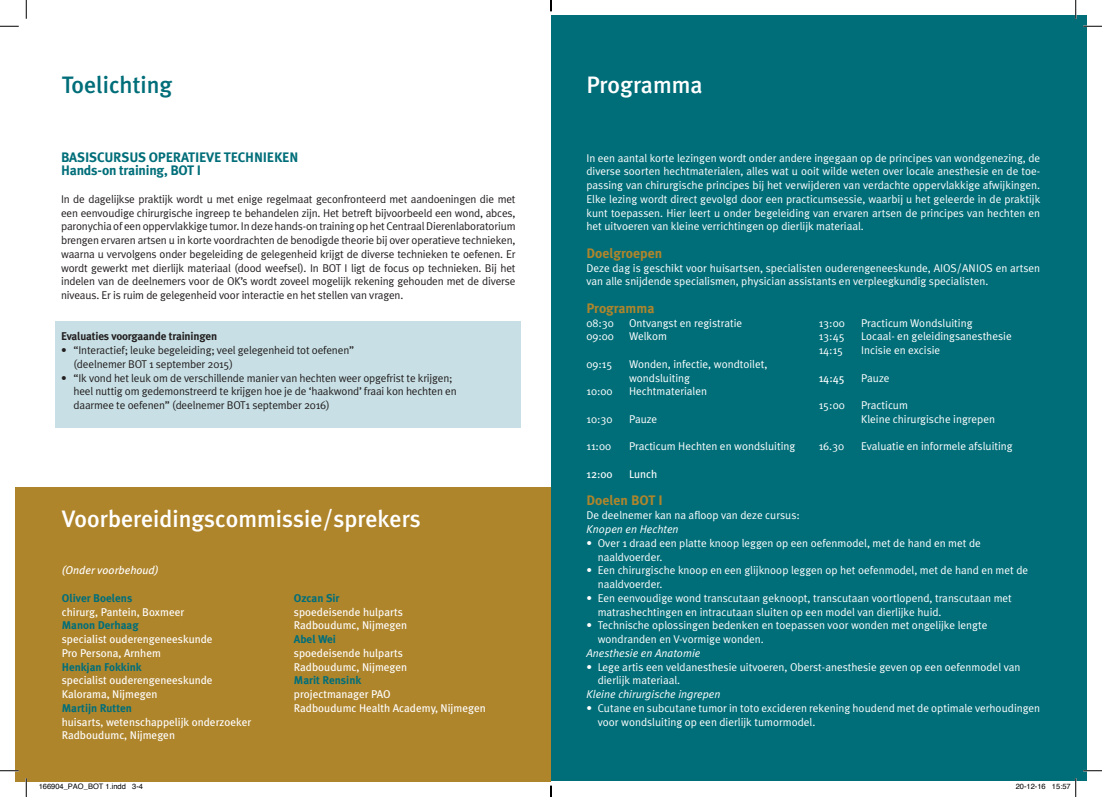
<style>
.page{position:relative;width:1102px;height:797px;background:#fff}
.page>*{position:absolute;margin:0;border:0;box-sizing:border-box;transform-origin:0 0}
.t1{font:500 23.75px "Meta Plus";color:#fff}
.t2{font:500 23.75px "Meta Plus";color:#006e79}
.t3{font:700 13.75px/13.8px "Meta Plus";letter-spacing:-.015em;color:#006e79}
.t4{font:700 13.75px "Meta Plus";color:#af852c}
.t5{font:11.25px/13.8px "Meta Plus Normal";color:#fff}
.t6{font:11.25px/13.8px "Meta Plus Normal";letter-spacing:-.015em;color:#231f20}
.t7{font:11.25px/13.8px "Meta Plus";color:#fff}
.t8{font:700 11.25px "Meta Plus";color:#006e79}
.t9{font:italic 11.25px "Meta Plus Normal";color:#fff}
.t10{font:700 11.25px "Meta Plus";letter-spacing:-.015em;color:#231f20}
.t11{font:italic 11.25px "Meta Plus";color:#fff}
.t12{font:7.5px "Helvetica";color:#000}
</style>
<div class="page">
<div style="left:551px;top:16px;width:535px;height:765px;background:#006e79"></div>
<div style="left:55px;top:321px;width:465px;height:107px;background:#c8e0e5"></div>
<div style="left:16px;top:487px;width:535px;height:294px;background:#af852c"></div>
<svg style="left:0;top:25px;width:19px;height:2px"></svg>
<svg style="left:1083px;top:25px;width:18px;height:2px"></svg>
<svg style="left:0;top:770px;width:19px;height:1px"></svg>
<svg style="left:1083px;top:770px;width:18px;height:1px"></svg>
<svg style="left:25px;top:0;width:2px;height:19px"></svg>
<svg style="left:25px;top:778px;width:2px;height:19px"></svg>
<svg style="left:1074px;top:0;width:2px;height:19px"></svg>
<svg style="left:1074px;top:778px;width:2px;height:19px"></svg>
<svg style="left:550px;top:785px;width:1px;height:12px"></svg>
<h1 class="t2" style="left:62px;top:71px;width:112px">Toelichting</h1>
<p class="t3" style="left:61px;top:150px;width:239px">BASISCURSUS OPERATIEVE TECHNIEKEN<br>Hands-on training, BOT I</p>
<p class="t6" style="left:61px;top:192px;width:456px;text-align:justify">In de dagelijkse praktijk wordt u met enige regelmaat geconfronteerd met aandoeningen die met een eenvoudige chirurgische ingreep te behandelen zijn. Het betreft bijvoorbeeld een wond, abces, paronychia of een oppervlakkige tumor. In deze hands-on training op het Centraal Dierenlaboratorium brengen ervaren artsen u in korte voordrachten de benodigde theorie bij over operatieve technieken, waarna u vervolgens onder begeleiding de gelegenheid krijgt de diverse technieken te oefenen. Er wordt gewerkt met dierlijk materiaal (dood weefsel). In BOT I ligt de focus op technieken. Bij het indelen van de deelnemers voor de OK’s wordt zoveel mogelijk rekening gehouden met de diverse niveaus. Er is ruim de gelegenheid voor interactie en het stellen van vragen.</p>
<p class="t10" style="left:61px;top:330px;width:158px">Evaluaties voorgaande trainingen</p>
<p class="t6" style="left:74px;top:343px;width:282px;text-indent:-12px">• “Interactief; leuke begeleiding; veel gelegenheid tot oefenen” (deelnemer BOT 1 september 2015)</p>
<p class="t6" style="left:74px;top:371px;width:385px;text-indent:-12px">• “Ik vond het leuk om de verschillende manier van hechten weer opgefrist te krijgen; heel nuttig om gedemonstreerd te krijgen hoe je de ‘haakwond’ fraai kon hechten en daarmee te oefenen” (deelnemer BOT1 september 2016)</p>
<h1 class="t1" style="left:62px;top:505px;width:360px">Voorbereidingscommissie/sprekers</h1>
<p class="t11" style="left:62px;top:564px;width:98px">(Onder voorbehoud)</p>
<p class="t8" style="left:62px;top:591px;width:72px">Oliver Boelens</p>
<p class="t7" style="left:62px;top:604px;width:124px">chirurg, Pantein, Boxmeer</p>
<p class="t8" style="left:62px;top:619px;width:78px">Manon Derhaag</p>
<p class="t7" style="left:62px;top:632px;width:152px">specialist ouderengeneeskunde<br>Pro Persona, Arnhem</p>
<p class="t8" style="left:62px;top:660px;width:81px">Henkjan Fokkink</p>
<p class="t7" style="left:62px;top:673px;width:152px">specialist ouderengeneeskunde<br>Kalorama, Nijmegen</p>
<p class="t8" style="left:62px;top:701px;width:72px">Martijn Rutten</p>
<p class="t7" style="left:62px;top:714px;width:191px">huisarts, wetenschappelijk onderzoeker<br>Radboudumc, Nijmegen</p>
<p class="t8" style="left:294px;top:591px;width:47px">Ozcan Sir</p>
<p class="t7" style="left:294px;top:604px;width:115px">spoedeisende hulparts<br>Radboudumc, Nijmegen</p>
<p class="t8" style="left:294px;top:632px;width:44px">Abel Wei</p>
<p class="t7" style="left:294px;top:646px;width:115px">spoedeisende hulparts<br>Radboudumc, Nijmegen</p>
<p class="t8" style="left:294px;top:674px;width:69px">Marit Rensink</p>
<p class="t7" style="left:294px;top:687px;width:193px">projectmanager PAO<br>Radboudumc Health Academy, Nijmegen</p>
<h1 class="t1" style="left:586px;top:71px;width:118px">Programma</h1>
<p class="t5" style="left:586px;top:151px;width:455px;text-align:justify">In een aantal korte lezingen wordt onder andere ingegaan op de principes van wondgenezing, de diverse soorten hechtmaterialen, alles wat u ooit wilde weten over locale anesthesie en de toe&shy;passing van chirurgische principes bij het verwijderen van verdachte oppervlakkige afwijkingen.<br>Elke lezing wordt direct gevolgd door een practicumsessie, waarbij u het geleerde in de praktijk kunt toepassen. Hier leert u onder begeleiding van ervaren artsen de principes van hechten en het uitvoeren van kleine verrichtingen op dierlijk materiaal.</p>
<p class="t4" style="left:586px;top:245px;width:77px">Doelgroepen</p>
<p class="t5" style="left:586px;top:261px;width:455px">Deze dag is geschikt voor huisartsen, specialisten ouderengeneeskunde, AIOS/ANIOS en artsen van alle snijdende specialismen, physician assistants en verpleegkundig specialisten.</p>
<p class="t4" style="left:586px;top:300px;width:70px">Programma</p>
<p class="t5" style="left:586px;top:316px;width:29px">08:30</p>
<p class="t5" style="left:629px;top:316px;width:115px">Ontvangst en registratie</p>
<p class="t5" style="left:586px;top:329px;width:29px">09:00</p>
<p class="t5" style="left:629px;top:329px;width:40px">Welkom</p>
<p class="t5" style="left:586px;top:357px;width:28px">09:15</p>
<p class="t5" style="left:629px;top:357px;width:140px">Wonden, infectie, wondtoilet, wondsluiting</p>
<p class="t5" style="left:586px;top:384px;width:28px">10:00</p>
<p class="t5" style="left:629px;top:384px;width:80px">Hechtmaterialen</p>
<p class="t5" style="left:586px;top:412px;width:28px">10:30</p>
<p class="t5" style="left:629px;top:412px;width:30px">Pauze</p>
<p class="t5" style="left:586px;top:439px;width:26px">11:00</p>
<p class="t5" style="left:629px;top:439px;width:168px">Practicum Hechten en wondsluiting</p>
<p class="t7" style="left:586px;top:467px;width:28px">12:00</p>
<p class="t7" style="left:629px;top:467px;width:30px">Lunch</p>
<p class="t5" style="left:818px;top:316px;width:28px">13:00</p>
<p class="t5" style="left:861px;top:316px;width:113px">Practicum Wondsluiting</p>
<p class="t5" style="left:818px;top:329px;width:28px">13:45</p>
<p class="t5" style="left:861px;top:329px;width:152px">Locaal- en geleidingsanesthesie</p>
<p class="t5" style="left:818px;top:343px;width:26px">14:15</p>
<p class="t5" style="left:861px;top:343px;width:81px">Incisie en excisie</p>
<p class="t7" style="left:818px;top:371px;width:28px">14:45</p>
<p class="t5" style="left:861px;top:371px;width:30px">Pauze</p>
<p class="t5" style="left:818px;top:398px;width:28px">15:00</p>
<p class="t5" style="left:861px;top:398px;width:135px">Practicum<br>Kleine chirurgische ingrepen</p>
<p class="t5" style="left:818px;top:439px;width:27px">16.30</p>
<p class="t5" style="left:861px;top:439px;width:153px">Evaluatie en informele afsluiting</p>
<p class="t4" style="left:586px;top:493px;width:78px">Doelen BOT I</p>
<p class="t5" style="left:586px;top:508px;width:215px">De deelnemer kan na afloop van deze cursus:</p>
<p class="t9" style="left:586px;top:522px;width:94px">Knopen en Hechten</p>
<p class="t5" style="left:597px;top:536px;width:384px;text-indent:-11px">• Over 1 draad een platte knoop leggen op een oefenmodel, met de hand en met de naaldvoerder.</p>
<p class="t5" style="left:597px;top:563px;width:432px;text-indent:-11px">• Een chirurgische knoop en een glijknoop leggen op het oefenmodel, met de hand en met de naaldvoerder.</p>
<p class="t5" style="left:597px;top:591px;width:415px;text-indent:-11px">• Een eenvoudige wond transcutaan geknoopt, transcutaan voortlopend, transcutaan met matrashechtingen en intracutaan sluiten op een model van dierlijke huid.</p>
<p class="t5" style="left:597px;top:618px;width:391px;text-indent:-11px">• Technische oplossingen bedenken en toepassen voor wonden met ongelijke lengte wondranden en V-vormige wonden.</p>
<p class="t9" style="left:586px;top:646px;width:115px">Anesthesie en Anatomie</p>
<p class="t5" style="left:597px;top:659px;width:424px;text-indent:-11px">• Lege artis een veldanesthesie uitvoeren, Oberst-anesthesie geven op een oefenmodel van dierlijk materiaal.</p>
<p class="t9" style="left:586px;top:687px;width:136px">Kleine chirurgische ingrepen</p>
<p class="t5" style="left:597px;top:701px;width:444px;text-indent:-11px">• Cutane en subcutane tumor in toto excideren rekening houdend met de optimale verhoudingen voor wondsluiting op een dierlijk tumormodel.</p>
<p class="t12" style="left:39px;top:781px;width:106px">166904_PAO_BOT 1.indd 3-4</p>
<p class="t12" style="left:1015px;top:781px;width:57px">20-12-16 15:57</p>
</div>
